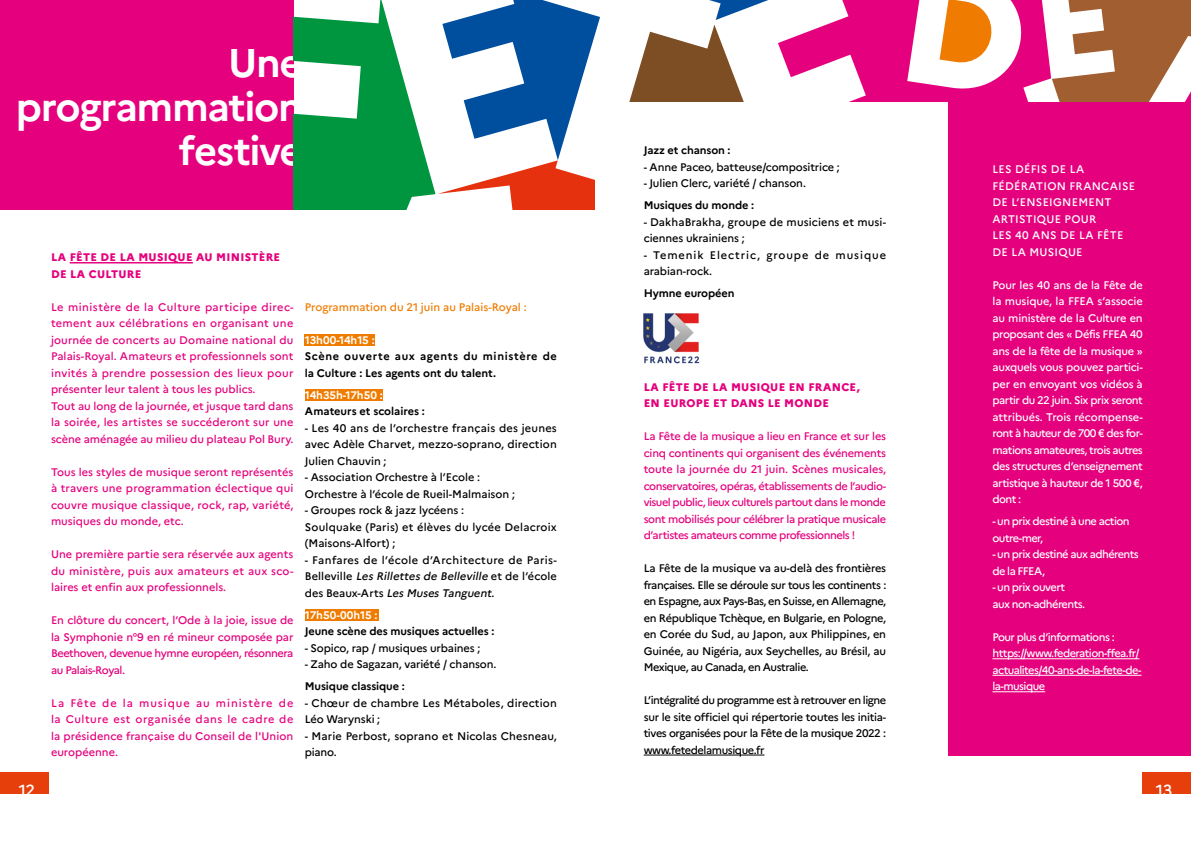
<style>
.page{position:relative;width:1191px;height:842px;background:#fff}
.page>*{position:absolute;margin:0;border:0;box-sizing:border-box;transform-origin:0 0}
._01_Titre{font:700 40px/44px "Marianne";letter-spacing:-.035em;color:#fff;text-align:right}
.t1{font:500 16px "Marianne";color:#fff}
._01_Texte-labeur_Spe{font:500 11px/16.5px "Marianne";letter-spacing:-.005em;color:#e5007d;text-align:justify}
._01_Texte-labeur_Spe-2{font:500 11px/16.5px "Marianne";letter-spacing:-.005em;color:#000;text-align:justify}
._01_Texte-labeur_Spe-3{font:500 11px/16.5px "Marianne";letter-spacing:-.05em;color:#fff}
._01_Texte-labeur_Spe-4{font:700 11px "Marianne";letter-spacing:-.01em;color:#000}
._01_Texte-labeur_Spe-5{font:500 11px/16.5px "Marianne";letter-spacing:.015em;color:#000}
._01_Intertitre_Maria{font:500 11px/16.5px "Marianne";letter-spacing:.025em;color:#fff}
._01_Intertitre_Maria-2{font:800 11px/16.5px "Marianne";letter-spacing:.025em;color:#e5007d}
._01_Texte-labeur_Spe-6{font:700 11px/16.5px "Marianne";letter-spacing:.035em;color:#000}
._01_Texte-labeur_Spe-7{font:500 11px/16.5px "Marianne";letter-spacing:.02em;color:#000}
._01_Texte-labeur_Spe-8{font:500 11px/16.5px "Marianne";letter-spacing:.08em;color:#000}
._01_Texte-labeur_Spe-9{font:700 11px "Marianne";color:#fff}
._01_Texte-labeur_Spe-10{font:500 11px "Marianne";color:#ef7c00}
.s1{font-style:italic}
</style>
<div class="page">
<div style="left:0;top:0;width:293px;height:210px;background:#e5007d"></div>
<svg style="left:293px;top:0;width:133px;height:160px;fill:#00963f"></svg>
<svg style="left:442px;top:0;width:158px;height:160px"></svg>
<svg style="left:629px;top:0;width:562px;height:102px"></svg>
<svg style="left:293px;top:160px;width:302px;height:50px"></svg>
<div style="left:1142px;top:772px;width:49px;height:22px;background:#e73f0c"></div>
<div style="left:0;top:772px;width:48px;height:22px;background:#e73f0c"></div>
<hr style="left:70px;top:262px;width:123px;height:1px;background:#e5007d">
<div style="left:305px;top:609px;width:73px;height:11px;background:#ef7c00"></div>
<div style="left:305px;top:334px;width:70px;height:11px;background:#ef7c00"></div>
<div style="left:305px;top:389px;width:78px;height:11px;background:#ef7c00"></div>
<div style="left:595px;top:102px;width:596px;height:608px;background:#fff"></div>
<hr style="left:643px;top:754px;width:121px;height:1px;background:#000">
<div style="left:948px;top:102px;width:243px;height:654px;background:#e5007d"></div>
<hr style="left:992px;top:658px;width:147px;height:1px;background:#fff">
<hr style="left:992px;top:675px;width:149px;height:1px;background:#fff">
<hr style="left:992px;top:691px;width:53px;height:1px;background:#fff">
<img style="left:643px;top:313px;width:57px;height:51px">
<p class="_01_Titre" style="left:16px;top:41px;width:288px">Une programmation festive</p>
<p class="_01_Intertitre_Maria-2" style="left:51px;top:249px;width:231px">LA FÊTE DE LA MUSIQUE AU MINISTÈRE<br>DE LA CULTURE</p>
<p class="_01_Texte-labeur_Spe" style="left:51px;top:299px;width:244px">Le ministère de la Culture participe direc&shy;tement aux célébrations en organisant une journée de concerts au Domaine national du Palais-Royal. Amateurs et professionnels sont invités à prendre possession des lieux pour présenter leur talent à tous les publics.</p>
<p class="_01_Texte-labeur_Spe" style="left:51px;top:398px;width:244px">Tout au long de la journée, et jusque tard dans la soirée, les artistes se succéderont sur une scène aménagée au milieu du plateau Pol Bury.</p>
<p class="_01_Texte-labeur_Spe" style="left:51px;top:464px;width:244px">Tous les styles de musique seront représentés à travers une programmation éclectique qui couvre musique classique, rock, rap, variété, musiques du monde, etc.</p>
<p class="_01_Texte-labeur_Spe" style="left:51px;top:546px;width:244px">Une première partie sera réservée aux agents du ministère, puis aux amateurs et aux sco&shy;laires et enfin aux professionnels.</p>
<p class="_01_Texte-labeur_Spe" style="left:51px;top:612px;width:244px">En clôture du concert, l’Ode à la joie, issue de la Symphonie n°9 en ré mineur composée par Beethoven, devenue hymne européen, résonnera au Palais-Royal.</p>
<p class="_01_Texte-labeur_Spe" style="left:51px;top:695px;width:244px">La Fête de la musique au ministère de la Culture est organisée dans le cadre de la présidence française du Conseil de l'Union européenne.</p>
<p class="_01_Texte-labeur_Spe-10" style="left:305px;top:300px;width:223px">Programmation du 21 juin au Palais-Royal :</p>
<p class="_01_Texte-labeur_Spe-9" style="left:305px;top:333px;width:71px">13h00-14h15 :</p>
<p class="_01_Texte-labeur_Spe-6" style="left:305px;top:348px;width:253px">Scène ouverte aux agents du ministère de la Culture : Les agents ont du talent.</p>
<p class="_01_Texte-labeur_Spe-9" style="left:305px;top:388px;width:79px">14h35h-17h50 :</p>
<p class="_01_Texte-labeur_Spe-4" style="left:305px;top:405px;width:122px">Amateurs et scolaires :</p>
<p class="_01_Texte-labeur_Spe-2" style="left:305px;top:420px;width:253px">- Les 40 ans de l’orchestre français des jeunes avec Adèle Charvet, mezzo-soprano, direction Julien Chauvin ;</p>
<p class="_01_Texte-labeur_Spe-2" style="left:305px;top:469px;width:177px">- Association Orchestre à l’Ecole :</p>
<p class="_01_Texte-labeur_Spe-2" style="left:305px;top:486px;width:212px">Orchestre à l’école de Rueil-Malmaison ;</p>
<p class="_01_Texte-labeur_Spe-2" style="left:305px;top:502px;width:161px">- Groupes rock &amp; jazz lycéens :</p>
<p class="_01_Texte-labeur_Spe-7" style="left:305px;top:519px;width:253px">Soulquake (Paris) et élèves du lycée Delacroix (Maisons-Alfort) ;</p>
<p class="_01_Texte-labeur_Spe-2" style="left:305px;top:552px;width:254px">- Fanfares de l’école d’Architecture de Paris-B e l l ev i l l e <span class="s1">Les Rillettes de Belleville</span> et d e l ’é co l e d e s B e a u x-A r t s <span class="s1">Les Muses Tanguent</span>.</p>
<p class="_01_Texte-labeur_Spe-9" style="left:305px;top:608px;width:74px">17h50-00h15 :</p>
<p class="_01_Texte-labeur_Spe-4" style="left:305px;top:625px;width:191px">Jeune scène des musiques actuelles :</p>
<p class="_01_Texte-labeur_Spe-2" style="left:305px;top:640px;width:177px">- Sopico, rap / musiques urbaines ;</p>
<p class="_01_Texte-labeur_Spe-2" style="left:305px;top:656px;width:193px">- Zaho de Sagazan, variété / chanson.</p>
<p class="_01_Texte-labeur_Spe-4" style="left:305px;top:680px;width:101px">Musique classique :</p>
<p class="_01_Texte-labeur_Spe-5" style="left:305px;top:695px;width:254px">- Chœur de chambre Les Métaboles, direction<br>Léo Warynski ;</p>
<p class="_01_Texte-labeur_Spe-5" style="left:305px;top:728px;width:254px">- Marie Perbost, soprano et Nicolas Chesneau, piano.</p>
<p class="_01_Texte-labeur_Spe-4" style="left:643px;top:143px;width:88px">Jazz et chanson :</p>
<p class="_01_Texte-labeur_Spe-2" style="left:643px;top:158px;width:198px">- Anne Paceo, batteuse/compositrice ;</p>
<p class="_01_Texte-labeur_Spe-2" style="left:643px;top:175px;width:164px">- Julien Clerc, variété / chanson.</p>
<p class="_01_Texte-labeur_Spe-4" style="left:643px;top:198px;width:112px">Musiques du monde :</p>
<p class="_01_Texte-labeur_Spe-2" style="left:643px;top:213px;width:244px">- DakhaBrakha, groupe de musiciens et musi&shy;ciennes ukrainiens ;</p>
<p class="_01_Texte-labeur_Spe-8" style="left:643px;top:246px;width:244px">- Temenik Electric, groupe de musique arabian-rock.</p>
<p class="_01_Texte-labeur_Spe-4" style="left:643px;top:286px;width:92px">Hymne européen</p>
<p class="_01_Intertitre_Maria-2" style="left:643px;top:378px;width:217px">LA FÊTE DE LA MUSIQUE EN FRANCE,<br>EN EUROPE ET DANS LE MONDE</p>
<p class="_01_Texte-labeur_Spe" style="left:643px;top:428px;width:244px">La Fête de la musique a lieu en France et sur les cinq continents qui organisent des événements toute la journée du 21 juin. Scènes musicales, conservatoires, opéras, établissements de l’audio&shy;visuel public, lieux culturels partout dans le monde sont mobilisés pour célébrer la pratique musicale d’artistes amateurs comme professionnels !</p>
<p class="_01_Texte-labeur_Spe-2" style="left:643px;top:560px;width:244px">La Fête de la musique va au-delà des frontières françaises. Elle se déroule sur tous les continents : en Espagne, aux Pays-Bas, en Suisse, en Allemagne, en République Tchèque, en Bulgarie, en Pologne, en Corée du Sud, au Japon, aux Philippines, en Guinée, au Nigéria, aux Seychelles, au Brésil, au Mexique, au Canada, en Australie.</p>
<p class="_01_Texte-labeur_Spe-2" style="left:643px;top:692px;width:244px">L’intégralité du programme est à retrouver en ligne sur le site officiel qui répertorie toutes les initia&shy;tives organisées pour la Fête de la musique 2022 : www.fetedelamusique.fr</p>
<p class="_01_Intertitre_Maria" style="left:992px;top:161px;width:144px">LES DÉFIS DE LA<br>FÉDÉRATION FRANCAISE<br>DE L’ENSEIGNEMENT<br>ARTISTIQUE POUR<br>LES 40 ANS DE LA FÊTE<br>DE LA MUSIQUE</p>
<p class="_01_Texte-labeur_Spe-3" style="left:992px;top:277px;width:152px;text-align:justify">Pour les 40 ans de la Fête de la musique, la FFEA s’associe au ministère de la Culture en proposant des « Défis FFEA 40 ans de la fête de la musique » auxquels vous pouvez partici&shy;per en envoyant vos vidéos à partir du 22 juin. Six prix seront attribués. Trois récompense&shy;ront à hauteur de 700 € des for&shy;mations amateures, trois autres des structures d’enseignement artistique à hauteur de 1 500 €, dont :</p>
<p class="_01_Texte-labeur_Spe-3" style="left:992px;top:513px;width:139px">- un prix destiné à une action outre-mer,</p>
<p class="_01_Texte-labeur_Spe-3" style="left:992px;top:546px;width:148px">- un prix destiné aux adhérents de la FFEA,</p>
<p class="_01_Texte-labeur_Spe-3" style="left:992px;top:579px;width:94px">- un prix ouvert aux non-adhérents.</p>
<p class="_01_Texte-labeur_Spe-3" style="left:992px;top:629px;width:151px">Pour plus d’informations : https://www.federation-ffea.fr/ actualites/40-ans-de-la-fete-de&shy;la-musique</p>
<p class="t1" style="left:19px;top:780px;width:18px">12</p>
<p class="t1" style="left:1155px;top:780px;width:18px">13</p>
</div>
